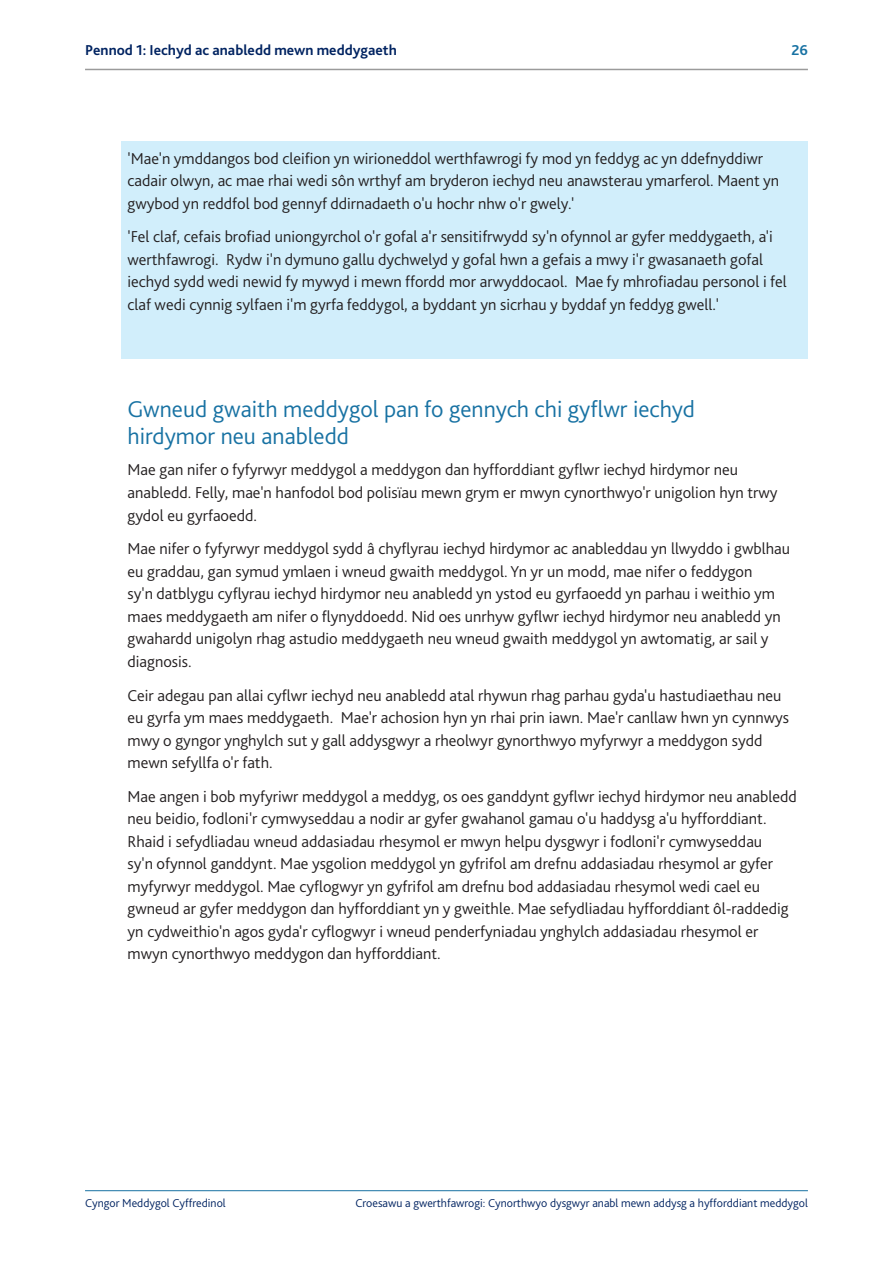
<style>
.page{position:relative;width:893px;height:1263px;background:#fff}
.page>*{position:absolute;margin:0;border:0;box-sizing:border-box;transform-origin:0 0}
.t1{font:300 24px/27px "Bliss 2";color:#1872a3}
.t2{font:300 16.5px/22.5px "Bliss 2";color:#231f20}
.t3{font:700 15px "Bliss 2";color:#002361}
.t4{font:700 15px "Bliss 2";color:#1872a3}
.t5{font:300 12px "Bliss 2";color:#002361}
</style>
<div class="page">
<hr style="left:85px;top:69px;width:723px;height:1px;background:#9b9b9b">
<hr style="left:85px;top:1190px;width:723px;height:1px;background:#1872a3">
<div style="left:121px;top:141px;width:687px;height:218px;background:#d1eefb"></div>
<p class="t3" style="left:85px;top:41px;width:313px">Pennod 1: Iechyd ac anabledd mewn meddygaeth</p>
<p class="t4" style="left:791px;top:41px;width:18px">26</p>
<p class="t2" style="left:128px;top:147px;width:653px">'Mae'n ymddangos bod cleifion yn wirioneddol werthfawrogi fy mod yn feddyg ac yn ddefnyddiwr cadair olwyn, ac mae rhai wedi sôn wrthyf am bryderon iechyd neu anawsterau ymarferol. Maent yn gwybod yn reddfol bod gennyf ddirnadaeth o'u hochr nhw o'r gwely.'</p>
<p class="t2" style="left:128px;top:225px;width:661px">'Fel claf, cefais brofiad uniongyrchol o'r gofal a'r sensitifrwydd sy'n ofynnol ar gyfer meddygaeth, a'i werthfawrogi. Rydw i'n dymuno gallu dychwelyd y gofal hwn a gefais a mwy i'r gwasanaeth gofal iechyd sydd wedi newid fy mywyd i mewn ffordd mor arwyddocaol. Mae fy mhrofiadau personol i fel claf wedi cynnig sylfaen i'm gyrfa feddygol, a byddant yn sicrhau y byddaf yn feddyg gwell.'</p>
<h1 class="t1" style="left:128px;top:395px;width:569px">Gwneud gwaith meddygol pan fo gennych chi gyflwr iechyd hirdymor neu anabledd</h1>
<p class="t2" style="left:128px;top:458px;width:651px">Mae gan nifer o fyfyrwyr meddygol a meddygon dan hyfforddiant gyflwr iechyd hirdymor neu anabledd. Felly, mae'n hanfodol bod polisïau mewn grym er mwyn cynorthwyo'r unigolion hyn trwy gydol eu gyrfaoedd.</p>
<p class="t2" style="left:128px;top:537px;width:664px">Mae nifer o fyfyrwyr meddygol sydd â chyflyrau iechyd hirdymor ac anableddau yn llwyddo i gwblhau eu graddau, gan symud ymlaen i wneud gwaith meddygol. Yn yr un modd, mae nifer o feddygon<br>sy'n datblygu cyflyrau iechyd hirdymor neu anabledd yn ystod eu gyrfaoedd yn parhau i weithio ym maes meddygaeth am nifer o flynyddoedd. Nid oes unrhyw gyflwr iechyd hirdymor neu anabledd yn gwahardd unigolyn rhag astudio meddygaeth neu wneud gwaith meddygol yn awtomatig, ar sail y diagnosis.</p>
<p class="t2" style="left:128px;top:683px;width:663px">Ceir adegau pan allai cyflwr iechyd neu anabledd atal rhywun rhag parhau gyda'u hastudiaethau neu eu gyrfa ym maes meddygaeth. Mae'r achosion hyn yn rhai prin iawn. Mae'r canllaw hwn yn cynnwys mwy o gyngor ynghylch sut y gall addysgwyr a rheolwyr gynorthwyo myfyrwyr a meddygon sydd mewn sefyllfa o'r fath.</p>
<p class="t2" style="left:128px;top:785px;width:671px">Mae angen i bob myfyriwr meddygol a meddyg, os oes ganddynt gyflwr iechyd hirdymor neu anabledd neu beidio, fodloni'r cymwyseddau a nodir ar gyfer gwahanol gamau o'u haddysg a'u hyfforddiant.<br>Rhaid i sefydliadau wneud addasiadau rhesymol er mwyn helpu dysgwyr i fodloni'r cymwyseddau<br>sy'n ofynnol ganddynt. Mae ysgolion meddygol yn gyfrifol am drefnu addasiadau rhesymol ar gyfer myfyrwyr meddygol. Mae cyflogwyr yn gyfrifol am drefnu bod addasiadau rhesymol wedi cael eu gwneud ar gyfer meddygon dan hyfforddiant yn y gweithle. Mae sefydliadau hyfforddiant ôl-raddedig yn cydweithio'n agos gyda'r cyflogwyr i wneud penderfyniadau ynghylch addasiadau rhesymol er mwyn cynorthwyo meddygon dan hyfforddiant.</p>
<p class="t5" style="left:85px;top:1196px;width:142px">Cyngor Meddygol Cyffredinol</p>
<p class="t5" style="left:355px;top:1196px;width:454px">Croesawu a gwerthfawrogi: Cynorthwyo dysgwyr anabl mewn addysg a hyfforddiant meddygol</p>
</div>
